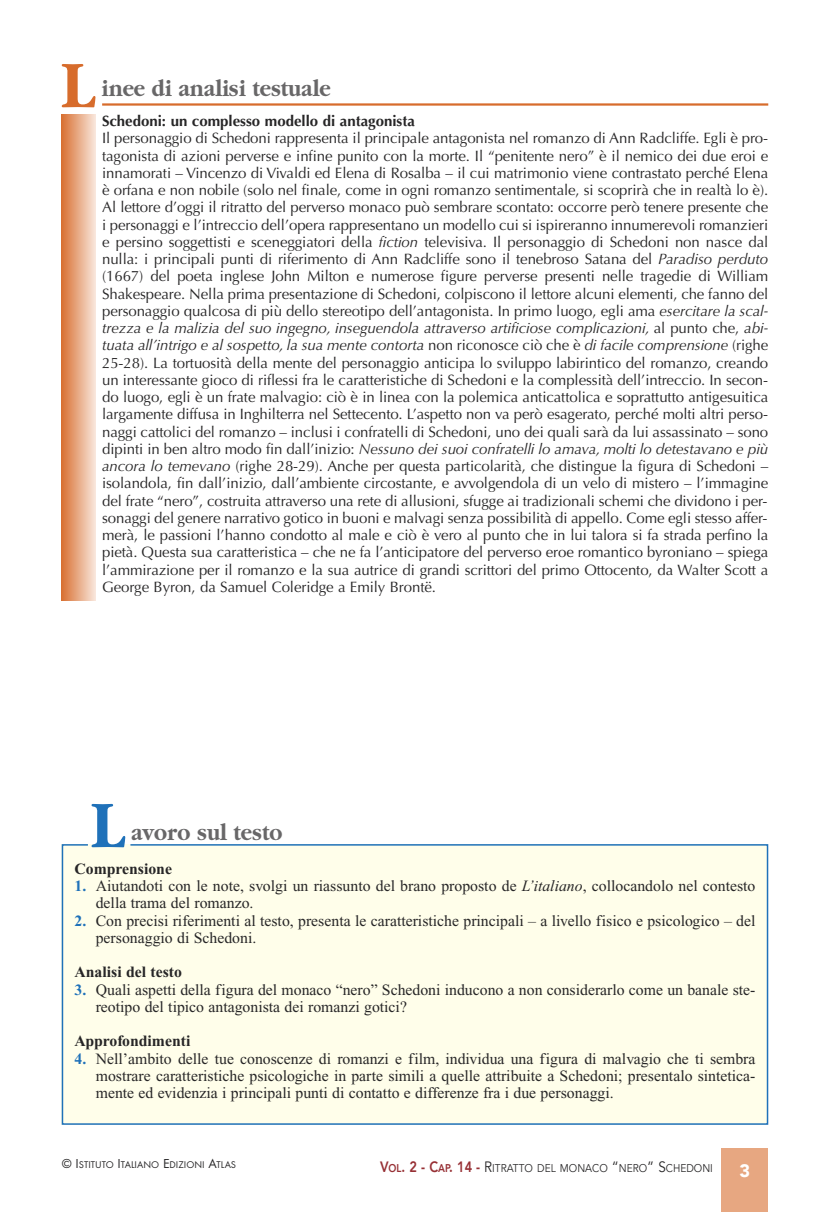
<style>
.page{position:relative;width:830px;height:1212px;background:#fff}
.page>*{position:absolute;margin:0;border:0;box-sizing:border-box;transform-origin:0 0}
.t1{font:700 69.15px "Garamond";color:#1f71b9;scale:.9 1}
.t2{font:700 69.15px "Garamond";color:#d76c2c;scale:.9 1}
.t3{font:700 24px "Garamond";color:#686768;scale:.9 1}
.t4{font:900 18px "Avenir";color:#fff}
.t5{font:15.75px/17.2px "Times New Roman";color:#272627}
.t6{font:700 15.75px "Times New Roman";color:#272627}
.t7{font:15px/17.2px "Optima";letter-spacing:-.005em;color:#272627;text-align:justify}
.t8{font:700 15px "Optima";color:#272627}
.t9{font:11.25px "Avenir";color:#272627;scale:.9 1}
.t10{font:10.2px "Futura T";color:#272627}
.s1{font-style:italic}
.s2{font-weight:700;color:#1f71b9}
.s3{font-size:13.5px}
.s4{font-weight:800;font-size:15px;color:#973035}
.s5{font-weight:800;color:#973035}
.s6{font-size:15px}
</style>
<div class="page">
<div style="left:721px;top:1148px;width:46px;height:64px;background:#e7a781"></div>
<div style="left:61px;top:844px;width:707px;height:281px;background:#fffeea"></div>
<hr style="left:102px;top:103px;width:665px;height:3px;background:#d76c2c">
<div style="left:62px;top:115px;width:34px;height:485px;background:linear-gradient(to right,#d97235,#f8e4d8)"></div>
<h1 class="t2" style="left:61px;top:43px;width:39px">L</h1>
<h2 class="t3" style="left:101px;top:73px;width:256px">inee di analisi testuale</h2>
<p class="t8" style="left:102px;top:115px;width:314px">Schedoni: un complesso modello di antagonista</p>
<p class="t7" style="left:102px;top:131px;width:667px">Il personaggio di Schedoni rappresenta il principale antagonista nel romanzo di Ann Radcliffe. Egli è pro&shy;tagonista di azioni perverse e infine punito con la morte. Il “penitente nero” è il nemico dei due eroi e innamorati – Vincenzo di Vivaldi ed Elena di Rosalba – il cui matrimonio viene contrastato perché Elena è orfana e non nobile (solo nel finale, come in ogni romanzo sentimentale, si scoprirà che in realtà lo è).<br>Al lettore d’oggi il ritratto del perverso monaco può sembrare scontato: occorre però tenere presente che i personaggi e l’intreccio dell’opera rappresentano un modello cui si ispireranno innumerevoli romanzieri e persino soggettisti e sceneggiatori della <span class="s1">fiction</span> televisiva. Il personaggio di Schedoni non nasce dal nulla: i principali punti di riferimento di Ann Radcliffe sono il tenebroso Satana del <span class="s1">Paradiso perduto </span>(1667) del poeta inglese John Milton e numerose figure perverse presenti nelle tragedie di William Shakespeare. Nella prima presentazione di Schedoni, colpiscono il lettore alcuni elementi, che fanno del personaggio qualcosa di più dello stereotipo dell’antagonista. In primo luogo, egli ama <span class="s1">esercitare la scal&shy;trezza e la malizia del suo ingegno, inseguendola attraverso artificiose complicazioni,</span> al punto che, <span class="s1">abi&shy;tuata all’intrigo e al sospetto, la sua mente contorta</span> non riconosce ciò che è <span class="s1">di facile comprensione</span> (righe 25-28). La tortuosità della mente del personaggio anticipa lo sviluppo labirintico del romanzo, creando un interessante gioco di riflessi fra le caratteristiche di Schedoni e la complessità dell’intreccio. In secon&shy;do luogo, egli è un frate malvagio: ciò è in linea con la polemica anticattolica e soprattutto antigesuitica largamente diffusa in Inghilterra nel Settecento. L’aspetto non va però esagerato, perché molti altri perso&shy;naggi cattolici del romanzo – inclusi i confratelli di Schedoni, uno dei quali sarà da lui assassinato – sono dipinti in ben altro modo fin dall’inizio: <span class="s1">Nessuno dei suoi confratelli lo amava, molti lo detestavano e più ancora lo temevano</span> (righe 28-29). Anche per questa particolarità, che distingue la figura di Schedoni – isolandola, fin dall’inizio, dall’ambiente circostante, e avvolgendola di un velo di mistero – l’immagine del frate “nero”, costruita attraverso una rete di allusioni, sfugge ai tradizionali schemi che dividono i per&shy;sonaggi del genere narrativo gotico in buoni e malvagi senza possibilità di appello. Come egli stesso affer&shy;merà, le passioni l’hanno condotto al male e ciò è vero al punto che in lui talora si fa strada perfino la pietà. Questa sua caratteristica – che ne fa l’anticipatore del perverso eroe romantico byroniano – spiega l’ammirazione per il romanzo e la sua autrice di grandi scrittori del primo Ottocento, da Walter Scott a George Byron, da Samuel Coleridge a Emily Brontë.</p>
<h1 class="t1" style="left:91px;top:783px;width:39px">L</h1>
<h2 class="t3" style="left:131px;top:818px;width:169px">avoro sul testo</h2>
<p class="t6" style="left:74px;top:863px;width:99px">Comprensione</p>
<p class="t5" style="left:96px;top:879px;width:661px;text-indent:-21px"><span class="s2">1.</span> Aiutandoti con le note, svolgi un riassunto del brano proposto de <span class="s1">L’italiano</span>, collocandolo nel contesto della trama del romanzo.</p>
<p class="t5" style="left:96px;top:913px;width:661px;text-indent:-21px"><span class="s2">2.</span> Con precisi riferimenti al testo, presenta le caratteristiche principali – a livello fisico e psicologico – del personaggio di Schedoni.</p>
<p class="t6" style="left:74px;top:967px;width:109px">Analisi del testo</p>
<p class="t5" style="left:96px;top:982px;width:661px;text-indent:-21px"><span class="s2">3.</span> Quali aspetti della figura del monaco “nero” Schedoni inducono a non considerarlo come un banale ste&shy;reotipo del tipico antagonista dei romanzi gotici?</p>
<p class="t6" style="left:74px;top:1036px;width:117px">Approfondimenti</p>
<p class="t5" style="left:96px;top:1051px;width:661px;text-align:justify;text-indent:-21px"><span class="s2">4.</span> Nell’ambito delle tue conoscenze di romanzi e film, individua una figura di malvagio che ti sembra mostrare caratteristiche psicologiche in parte simili a quelle attribuite a Schedoni; presentalo sintetica&shy;mente ed evidenzia i principali punti di contatto e differenze fra i due personaggi.</p>
<p class="t10" style="left:62px;top:1158px;width:176px"><span class="s3">© I</span>STITUTO <span class="s3">I</span>TALIANO <span class="s3">E</span>DIZIONI <span class="s3">A</span>TLAS</p>
<p class="t9" style="left:380px;top:1160px;width:371px"><span class="s4">V</span><span class="s5">ol</span><span class="s4">. 2 - C</span><span class="s5">ap</span><span class="s4">. 14 -</span> <span class="s6">R</span>ITRATTO DEL MONACO <span class="s6">“</span>NERO<span class="s6">” S</span>CHEDONI</p>
<p class="t4" style="left:739px;top:1159px;width:12px">3</p>
</div>
